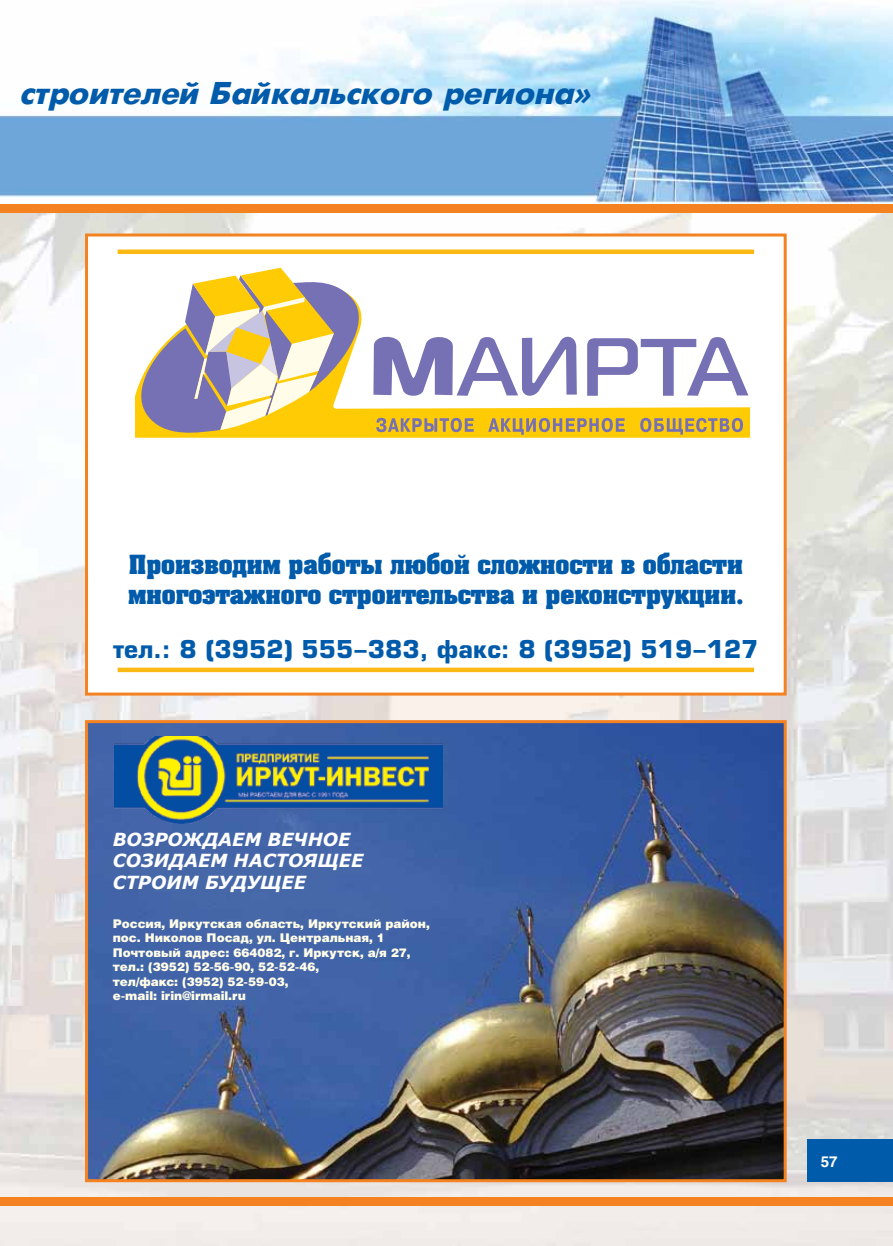
<style>
.page{position:relative;width:893px;height:1246px;background:#fff}
.page>*{position:absolute;margin:0;border:0;box-sizing:border-box;transform-origin:0 0}
.t1{font:italic 700 31.5px "Futuris";color:#005baa}
.t2{font:700 24px "Europe";color:#005baa}
.t3{font:700 22.5px/29.5px "AG Aalen";color:#005baa}
.t4{font:italic 700 18px/21.6px "Verdana";color:#fff}
.t5{font:700 15px "Helios";color:#fff}
.t6{font:900 12px/14.4px "Helios";color:#fffde7}
</style>
<div class="page">
<img style="left:0;top:0;width:893px;height:1246px">
<div style="left:0;top:204px;width:893px;height:9px;background:#f58220"></div>
<div style="left:808px;top:1140px;width:85px;height:42px;background:#005baa"></div>
<div style="left:0;top:1197px;width:893px;height:9px;background:#f58220"></div>
<div style="left:87px;top:235px;width:698px;height:459px;background:#fff"></div>
<div style="left:85px;top:233px;width:702px;height:462px;border:3px solid #f58220"></div>
<svg style="left:135px;top:268px;width:616px;height:170px"></svg>
<hr style="left:118px;top:668px;width:636px;height:4px;background:#fdb913">
<div style="left:118px;top:249px;width:636px;height:5px;background:#fdb913"></div>
<img style="left:89px;top:724px;width:694px;height:454px">
<div style="left:85px;top:720px;width:702px;height:462px;border:3px solid #f58220"></div>
<img style="left:114px;top:736px;width:328px;height:88px">
<h1 class="t1" style="left:21px;top:76px;width:573px">строителей Байкальского региона»</h1>
<h3 class="t3" style="left:128px;top:550px;width:617px">Производим работы любой сложности в области многоэтажного строительства и реконструкции.</h3>
<h2 class="t2" style="left:113px;top:635px;width:647px">тел.: 8 (3952) 555-383, факс: 8 (3952) 519-127</h2>
<h3 class="t4" style="left:113px;top:828px;width:252px">ВОЗРОЖДАЕМ ВЕЧНОЕ<br>СОЗИДАЕМ НАСТОЯЩЕЕ<br>СТРОИМ БУДУЩЕЕ</h3>
<p class="t6" style="left:113px;top:916px;width:319px">Россия, Иркутская область, Иркутский район, пос. Николов Посад, ул. Центральная, 1<br>Почтовый адрес: 664082, г. Иркутск, а/я 27, тел.: (3952) 52-56-90, 52-52-46,<br>тел/факс: (3952) 52-59-03,<br>e-mail: irin@irmail.ru</p>
<p class="t5" style="left:821px;top:1153px;width:18px">57</p>
</div>
